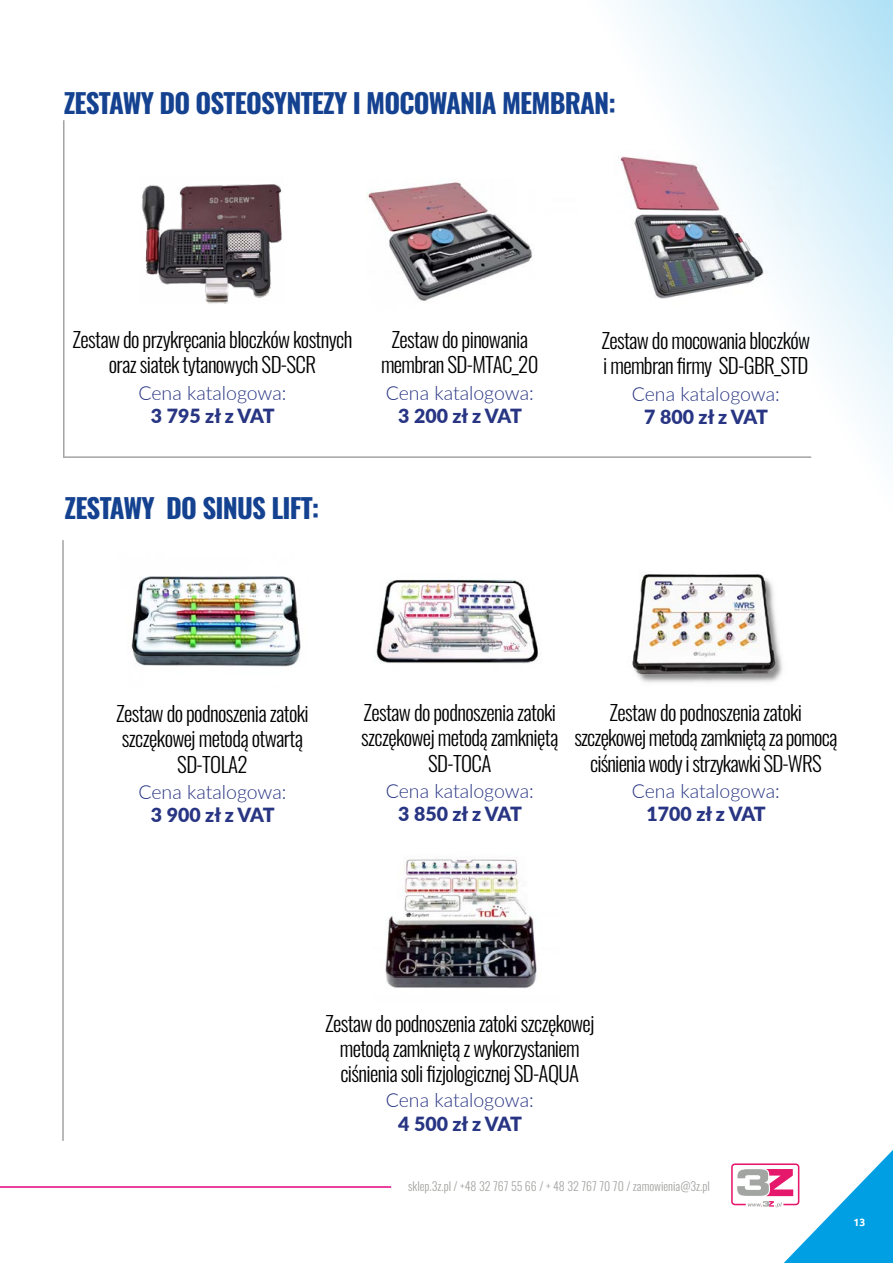
<style>
.page{position:relative;width:893px;height:1263px;background:#fff}
.page>*{position:absolute;margin:0;border:0;box-sizing:border-box;transform-origin:0 0}
.t1{font:700 27px "Oswald";letter-spacing:-.03em;color:#144290}
.t2{font:300 21px/25.2px "Oswald";letter-spacing:-.03em;color:#000;text-align:center}
.t3{font:300 19.5px "Lato";color:#283583}
.t4{font:900 19.5px "Lato";color:#283583}
.t5{font:300 12px "Oswald";color:#a3a5a2}
.t6{font:700 10.5px "Ubuntu";color:#fff}
</style>
<div class="page">
<hr style="left:0;top:1186px;width:391px;height:2px;background:#e6007d">
<svg style="left:731px;top:1150px;width:162px;height:113px"></svg>
<hr style="left:63px;top:120px;width:2px;height:337px;background:#a3a5a2">
<img style="left:142px;top:184px;width:140px;height:120px">
<img style="left:366px;top:182px;width:153px;height:119px">
<img style="left:131px;top:576px;width:170px;height:91px">
<img style="left:385px;top:858px;width:152px;height:130px">
<img style="left:376px;top:579px;width:162px;height:84px">
<img style="left:632px;top:574px;width:151px;height:109px">
<hr style="left:62px;top:540px;width:2px;height:601px;background:#a3a5a2">
<hr style="left:63px;top:456px;width:748px;height:2px;background:#a3a5a2">
<svg style="left:519px;top:0;width:374px;height:458px"></svg>
<p class="t1" style="left:64px;top:89px;width:554px">ZESTAWY DO OSTEOSYNTEZY I MOCOWANIA MEMBRAN:</p>
<p class="t2" style="left:73px;top:325px;width:281px">Zestaw do przykręcania bloczków kostnych oraz siatek tytanowych SD-SCR</p>
<p class="t3" style="left:138px;top:379px;width:150px">Cena katalogowa:</p>
<p class="t4" style="left:151px;top:402px;width:125px">3 795 zł z VAT</p>
<p class="t1" style="left:65px;top:494px;width:256px">ZESTAWY DO SINUS LIFT:</p>
<p class="t2" style="left:381px;top:325px;width:159px">Zestaw do pinowania membran SD-MTAC_20</p>
<p class="t3" style="left:386px;top:379px;width:150px">Cena katalogowa:</p>
<p class="t4" style="left:398px;top:402px;width:125px">3 200 zł z VAT</p>
<p class="t2" style="left:601px;top:325px;width:210px;text-align:left">Zestaw do mocowania bloczków i membran firmy SD-GBR_STD</p>
<p class="t3" style="left:632px;top:380px;width:150px">Cena katalogowa:</p>
<p class="t4" style="left:644px;top:402px;width:125px">7 800 zł z VAT</p>
<p class="t2" style="left:116px;top:699px;width:194px">Zestaw do podnoszenia zatoki szczękowej metodą otwartą<br>SD-TOLA2</p>
<p class="t3" style="left:138px;top:778px;width:150px">Cena katalogowa:</p>
<p class="t4" style="left:151px;top:800px;width:125px">3 900 zł z VAT</p>
<p class="t2" style="left:361px;top:698px;width:199px">Zestaw do podnoszenia zatoki szczękowej metodą zamkniętą<br>SD-TOCA</p>
<p class="t3" style="left:386px;top:777px;width:150px">Cena katalogowa:</p>
<p class="t4" style="left:398px;top:799px;width:125px">3 850 zł z VAT</p>
<p class="t2" style="left:574px;top:698px;width:264px">Zestaw do podnoszenia zatoki szczękowej metodą zamkniętą za pomocą ciśnienia wody i strzykawki SD-WRS</p>
<p class="t3" style="left:632px;top:777px;width:150px">Cena katalogowa:</p>
<p class="t4" style="left:647px;top:799px;width:121px">1700 zł z VAT</p>
<p class="t2" style="left:325px;top:1008px;width:271px">Zestaw do podnoszenia zatoki szczękowej metodą zamkniętą z wykorzystaniem ciśnienia soli fizjologicznej SD-AQUA</p>
<p class="t3" style="left:386px;top:1087px;width:150px">Cena katalogowa:</p>
<p class="t4" style="left:398px;top:1109px;width:125px">4 500 zł z VAT</p>
<p class="t5" style="left:408px;top:1175px;width:303px">sklep.3z.pl / +48 32 767 55 66 / + 48 32 767 70 70 / zamowienia@3z.pl</p>
<p class="t6" style="left:854px;top:1216px;width:13px">13</p>
</div>
